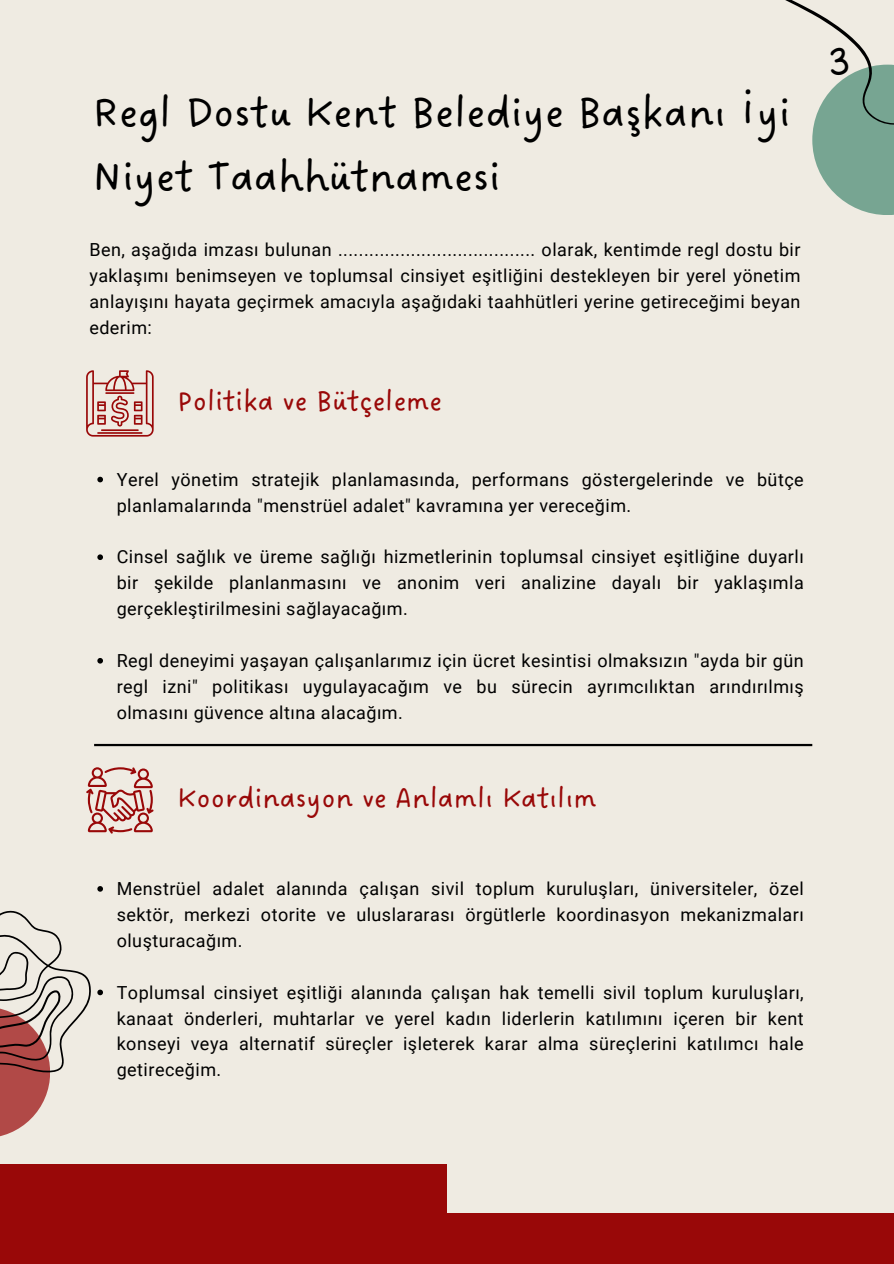
<style>
.page{position:relative;width:894px;height:1264px;background:#fff}
.page>*{position:absolute;margin:0;border:0;box-sizing:border-box;transform-origin:0 0}
.t1{font:45px/63px "DO Sans Regular";color:#000}
.t2{font:30px "DO Sans Regular";color:#990808}
.t3{font:18px/25.8px "Roboto";letter-spacing:.025em;color:#000;text-align:justify}
</style>
<div class="page">
<div style="left:0;top:0;width:893px;height:1263px;background:#efebe2"></div>
<div style="left:0;top:1213px;width:893px;height:50px;background:#990808"></div>
<div style="left:0;top:1164px;width:446px;height:99px;background:#990808"></div>
<svg style="left:86px;top:370px;width:68px;height:66px"></svg>
<svg style="left:86px;top:767px;width:68px;height:66px"></svg>
<svg style="left:97px;top:477px;width:6px;height:5px"></svg>
<svg style="left:97px;top:554px;width:6px;height:6px"></svg>
<svg style="left:97px;top:658px;width:6px;height:5px"></svg>
<svg style="left:97px;top:886px;width:6px;height:5px"></svg>
<svg style="left:812px;top:144px;width:81px;height:71px;fill:#77a592"></svg>
<svg style="left:785px;top:0;width:108px;height:144px"></svg>
<svg style="left:0;top:1072px;width:50px;height:65px;fill:#b14947"></svg>
<svg style="left:0;top:910px;width:103px;height:162px"></svg>
<hr style="left:94px;top:744px;width:718px;height:2px;background:#000">
<p class="t1" style="left:93px;top:84px;width:693px">Regl Dostu Kent Belediye Başkanı İyi<br>Niyet Taahhütnamesi</p>
<p class="t3" style="left:89px;top:237px;width:712px">Ben, aşağıda imzası bulunan ...................................... olarak, kentimde regl dostu bir yaklaşımı benimseyen ve toplumsal cinsiyet eşitliğini destekleyen bir yerel yönetim anlayışını hayata geçirmek amacıyla aşağıdaki taahhütleri yerine getireceğimi beyan ederim:</p>
<h1 class="t2" style="left:177px;top:383px;width:266px">Politika ve Bütçeleme</h1>
<p class="t3" style="left:117px;top:466px;width:688px">Yerel yönetim stratejik planlamasında, performans göstergelerinde ve bütçe planlamalarında "menstrüel adalet" kavramına yer vereceğim.</p>
<p class="t3" style="left:117px;top:544px;width:688px">Cinsel sağlık ve üreme sağlığı hizmetlerinin toplumsal cinsiyet eşitliğine duyarlı bir şekilde planlanmasını ve anonim veri analizine dayalı bir yaklaşımla gerçekleştirilmesini sağlayacağım.</p>
<h2 class="t3" style="left:117px;top:648px;width:688px">Regl deneyimi yaşayan çalışanlarımız için ücret kesintisi olmaksızın "ayda bir gün regl izni" politikası uygulayacağım ve bu sürecin ayrımcılıktan arındırılmış olmasını güvence altına alacağım.</h2>
<p class="t2" style="left:177px;top:780px;width:421px">Koordinasyon ve Anlamlı Katılım</p>
<p class="t3" style="left:117px;top:876px;width:688px">Menstrüel adalet alanında çalışan sivil toplum kuruluşları, üniversiteler, özel sektör, merkezi otorite ve uluslararası örgütlerle koordinasyon mekanizmaları oluşturacağım.</p>
<p class="t3" style="left:117px;top:979px;width:688px">Toplumsal cinsiyet eşitliği alanında çalışan hak temelli sivil toplum kuruluşları, kanaat önderleri, muhtarlar ve yerel kadın liderlerin katılımını içeren bir kent konseyi veya alternatif süreçler işleterek karar alma süreçlerini katılımcı hale getireceğim.</p>
<p class="t1" style="left:827px;top:32px;width:25px">3</p>
</div>
